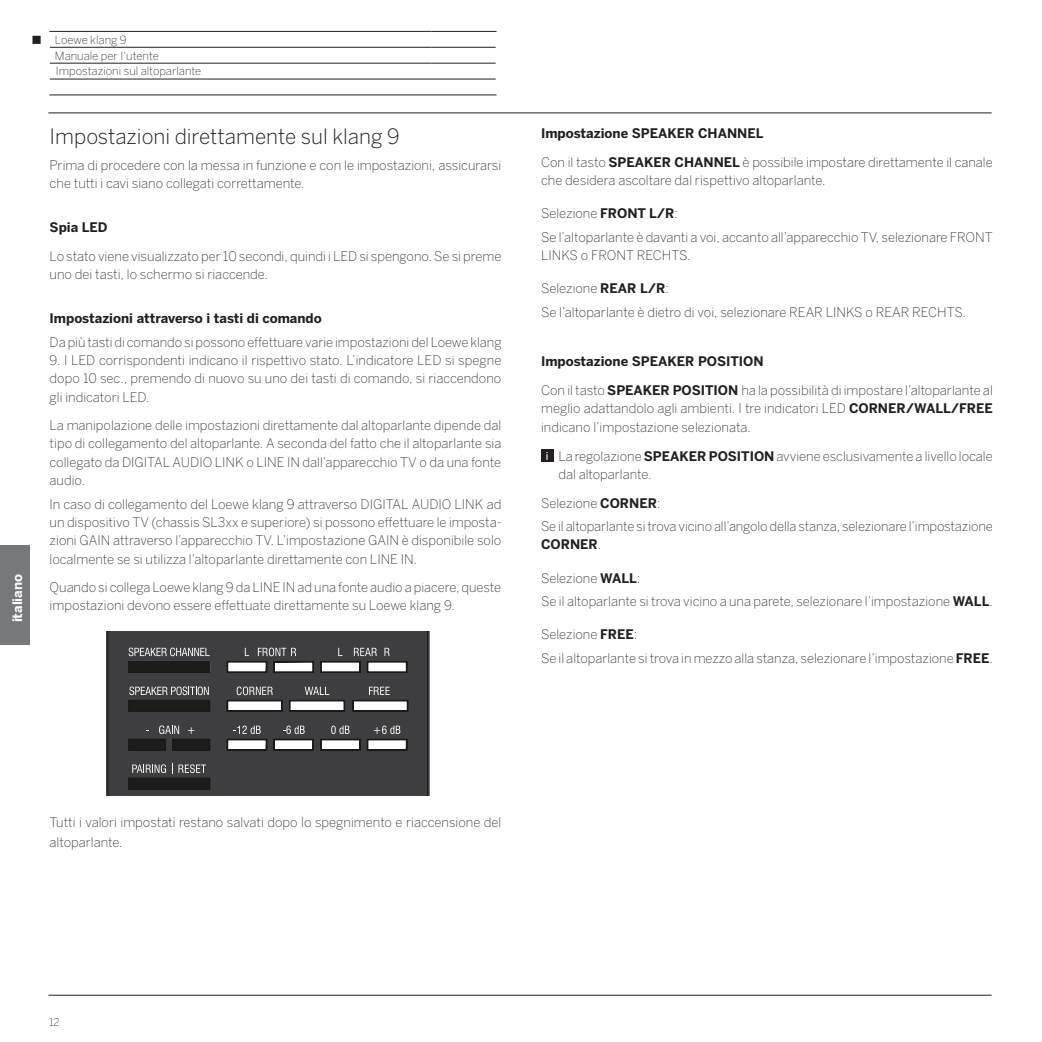
<style>
.page{position:relative;width:1042px;height:1042px;background:#fff}
.page>*{position:absolute;margin:0;border:0;box-sizing:border-box;transform-origin:0 0}
.t1{font:300 21px "Benton Sans";color:#231f20}
.t2{font:200 13.12px/18.4px "Benton Sans";color:#231f20}
.t3{font:700 13.12px "Benton Sans";color:#231f20}
.t4{font:700 13.12px "Benton Sans";color:#fff}
.t5{font:200 11.38px/15.9px "Benton Sans";color:#231f20}
.t6{font:200 10.5px "Benton Sans";color:#231f20}
.s1{font-weight:700}
.s2{font-weight:200}
</style>
<div class="page">
<hr style="left:48px;top:112px;width:943px;height:1px;background:#231f20">
<hr style="left:48px;top:994px;width:943px;height:1px;background:#231f20">
<div style="left:0;top:545px;width:30px;height:99px;background:#77787b"></div>
<div style="left:105px;top:631px;width:324px;height:164px;background:#3e3d3f"></div>
<svg style="left:128px;top:686px;width:83px;height:26px"></svg>
<svg style="left:128px;top:647px;width:83px;height:26px"></svg>
<hr style="left:108px;top:631px;width:1px;height:164px;background:#181b19">
<hr style="left:427px;top:631px;width:1px;height:164px;background:#181b19">
<hr style="left:429px;top:631px;width:1px;height:164px;background:#181b19">
<hr style="left:105px;top:631px;width:1px;height:164px;background:#181b19">
<svg style="left:226px;top:725px;width:182px;height:26px"></svg>
<svg style="left:128px;top:725px;width:83px;height:26px"></svg>
<svg style="left:128px;top:763px;width:83px;height:27px"></svg>
<svg style="left:226px;top:647px;width:183px;height:65px"></svg>
<div style="left:541px;top:449px;width:12px;height:13px;background:#231f20"></div>
<hr style="left:49px;top:95px;width:447px;height:1px;background:#231f20">
<hr style="left:49px;top:31px;width:382px;height:1px;background:#231f20">
<hr style="left:50px;top:47px;width:381px;height:1px;background:#231f20">
<hr style="left:50px;top:63px;width:381px;height:1px;background:#231f20">
<hr style="left:50px;top:79px;width:445px;height:1px;background:#231f20">
<hr style="left:431px;top:63px;width:64px;height:1px;background:#231f20">
<hr style="left:431px;top:31px;width:65px;height:1px;background:#231f20">
<hr style="left:431px;top:47px;width:64px;height:1px;background:#231f20">
<p class="t4" style="left:12px;top:622px;width:50px;rotate:-90deg">italiano</p>
<p class="t5" style="left:55px;top:33px;width:105px">Loewe klang 9<br>Manuale per I‘utente</p>
<p class="t5" style="left:56px;top:64px;width:147px">Impostazioni sul altoparlante</p>
<h1 class="t1" style="left:50px;top:129px;width:351px">Impostazioni direttamente sul klang 9</h1>
<p class="t2" style="left:50px;top:157px;width:453px">Prima di procedere con la messa in funzione e con le impostazioni, assicurarsi che tutti i cavi siano collegati correttamente.</p>
<p class="t3" style="left:50px;top:223px;width:59px">Spia LED</p>
<p class="t2" style="left:50px;top:248px;width:453px">Lo stato viene visualizzato per 10 secondi, quindi i LED si spengono. Se si preme uno dei tasti, lo schermo si riaccende.</p>
<p class="t3" style="left:50px;top:313px;width:273px">Impostazioni attraverso i tasti di comando</p>
<p class="t2" style="left:50px;top:334px;width:453px">Da più tasti di comando si possono effettuare varie impostazioni del Loewe klang</p>
<p class="t2" style="left:50px;top:352px;width:453px;text-align:justify">9. I LED corrispondenti indicano il rispettivo stato. L’indicatore LED si spegne dopo 10 sec., premendo di nuovo su uno dei tasti di comando, si riaccendono gli indicatori LED.</p>
<p class="t2" style="left:50px;top:417px;width:453px;text-align:justify">La manipolazione delle impostazioni direttamente dal altoparlante dipende dal tipo di collegamento del altoparlante. A seconda del fatto che il altoparlante sia collegato da DIGITAL AUDIO LINK o LINE IN dall’apparecchio TV o da una fonte audio.</p>
<p class="t2" style="left:50px;top:495px;width:453px;text-align:justify">In caso di collegamento del Loewe klang 9 attraverso DIGITAL AUDIO LINK ad un dispositivo TV (chassis SL3xx e superiore) si possono effettuare le imposta&shy;zioni GAIN attraverso l’apparecchio TV. L’impostazione GAIN è disponibile solo localmente se si utilizza l’altoparlante direttamente con LINE IN.</p>
<p class="t2" style="left:50px;top:579px;width:453px">Quando si collega Loewe klang 9 da LINE IN ad una fonte audio a piacere, queste impostazioni devono essere effettuate direttamente su Loewe klang 9.</p>
<p class="t2" style="left:541px;top:120px;width:453px;line-height:28.3px"><span class="s1">Impostazione SPEAKER CHANNEL<br></span>Con il tasto <span class="s1">SPEAKER CHANNEL</span> è possibile impostare direttamente il canale</p>
<p class="t2" style="left:541px;top:172px;width:286px">che desidera ascoltare dal rispettivo altoparlante.</p>
<p class="t2" style="left:541px;top:203px;width:453px;line-height:23.3px">Selezione <span class="s1">FRONT L/R</span>:<br>Se l’altoparlante è davanti a voi, accanto all’apparecchio TV, selezionare FRONT</p>
<p class="t2" style="left:541px;top:247px;width:151px">LINKS o FRONT RECHTS.</p>
<p class="t2" style="left:541px;top:278px;width:426px;line-height:23.3px">Selezione <span class="s1">REAR L/R</span>:<br>Se l’altoparlante è dietro di voi, selezionare REAR LINKS o REAR RECHTS.</p>
<p class="t3" style="left:541px;top:356px;width:224px">Impostazione SPEAKER POSITION</p>
<p class="t2" style="left:541px;top:382px;width:453px;text-align:justify">Con il tasto <span class="s1">SPEAKER POSITION</span> ha la possibilità di impostare l’altoparlante al meglio adattandolo agli ambienti. I tre indicatori LED <span class="s1">CORNER/WALL/FREE </span>indicano l’impostazione selezionata.</p>
<p class="t2" style="left:558px;top:448px;width:436px">La regolazione <span class="s1">SPEAKER POSITION</span> avviene esclusivamente a livello locale dal altoparlante.</p>
<p class="t2" style="left:541px;top:492px;width:453px;line-height:23.3px">Selezione <span class="s1">CORNER</span>:<br>Se il altoparlante si trova vicino all’angolo della stanza, selezionare l’impostazione</p>
<p class="t3" style="left:541px;top:539px;width:62px">CORNER<span class="s2">.</span></p>
<p class="t2" style="left:541px;top:567px;width:453px;line-height:23.3px">Selezione <span class="s1">WALL</span>:<br>Se il altoparlante si trova vicino a una parete, selezionare l’impostazione <span class="s1">WALL</span>.</p>
<p class="t2" style="left:541px;top:624px;width:453px;line-height:23.3px">Selezione <span class="s1">FREE</span>:<br>Se il altoparlante si trova in mezzo alla stanza, selezionare l’impostazione <span class="s1">FREE</span>.</p>
<p class="t2" style="left:50px;top:814px;width:453px;line-height:19.2px">Tutti i valori impostati restano salvati dopo lo spegnimento e riaccensione del altoparlante.</p>
<p class="t6" style="left:49px;top:1018px;width:12px">12</p>
</div>
